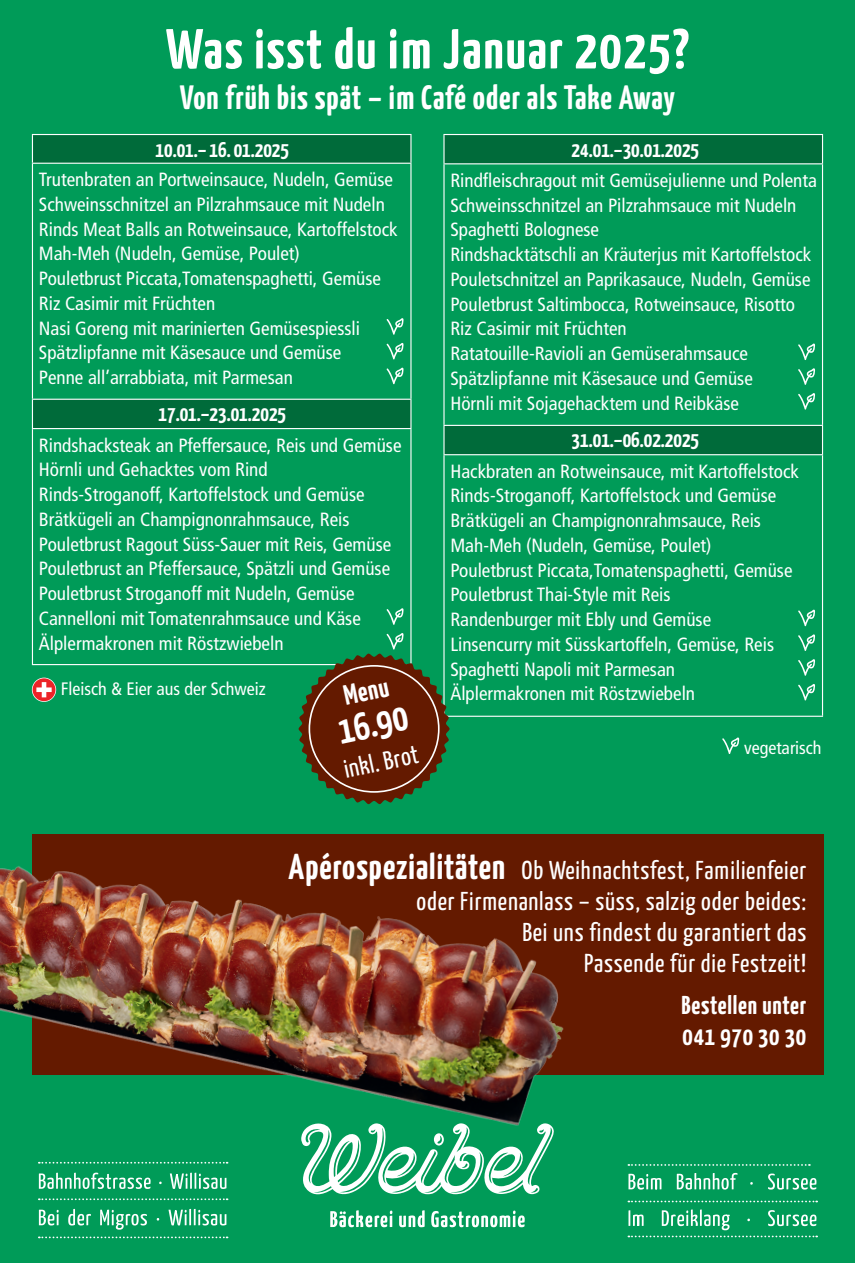
<style>
.page{position:relative;width:855px;height:1263px;background:#009b58}
.page>*{position:absolute;margin:0;border:0;box-sizing:border-box;transform-origin:0 0}
.t1{font:700 56.25px "Yanone Kaffeesatz";letter-spacing:.035em;color:#fff}
.t2{font:700 38.7px "Yanone Kaffeesatz";color:#fff}
.t3{font:700 33.75px "Yanone Kaffeesatz";letter-spacing:.03em;color:#fff}
.t4{font:700 28.12px "Yanone Kaffeesatz";color:#fff}
.t5{font:25.88px/31.1px "Yanone Kaffeesatz";letter-spacing:.03em;color:#fff;text-align:right}
.t6{font:700 25.88px/31.1px "Yanone Kaffeesatz";letter-spacing:.03em;color:#fff}
.t7{font:700 21.38px "Yanone Kaffeesatz";color:#fff}
.t8{font:condensed 19.12px/24.8px "Frutiger";color:#fff}
.t9{font:condensed 18px "Frutiger";color:#fff}
.s1{font-weight:700;font-size:36px}
</style>
<div class="page">
<div style="left:32px;top:135px;width:379px;height:28px;background:#006b3a"></div>
<div style="left:32px;top:399px;width:379px;height:30px;background:#006b3a"></div>
<hr style="left:32px;top:134px;width:379px;height:1px;background:#fff">
<svg style="left:32px;top:135px;width:1px;height:28px"></svg>
<svg style="left:410px;top:135px;width:1px;height:28px"></svg>
<hr style="left:32px;top:163px;width:379px;height:1px;background:#fff">
<hr style="left:32px;top:164px;width:1px;height:235px;background:#fff">
<hr style="left:410px;top:164px;width:1px;height:235px;background:#fff">
<hr style="left:32px;top:429px;width:1px;height:235px;background:#fff">
<hr style="left:410px;top:429px;width:1px;height:235px;background:#fff">
<hr style="left:32px;top:664px;width:379px;height:1px;background:#fff">
<svg style="left:32px;top:400px;width:1px;height:28px"></svg>
<hr style="left:32px;top:399px;width:379px;height:1px;background:#fff">
<svg style="left:410px;top:400px;width:1px;height:28px"></svg>
<hr style="left:32px;top:428px;width:379px;height:1px;background:#fff">
<svg style="left:386px;top:318px;width:18px;height:17px"></svg>
<svg style="left:386px;top:343px;width:18px;height:16px"></svg>
<svg style="left:386px;top:368px;width:18px;height:16px"></svg>
<svg style="left:386px;top:608px;width:18px;height:17px"></svg>
<div style="left:444px;top:135px;width:378px;height:28px;background:#006b3a"></div>
<svg style="left:444px;top:164px;width:378px;height:552px"></svg>
<hr style="left:443px;top:164px;width:1px;height:261px;background:#fff">
<hr style="left:822px;top:164px;width:1px;height:261px;background:#fff">
<hr style="left:443px;top:455px;width:1px;height:261px;background:#fff">
<hr style="left:822px;top:455px;width:1px;height:261px;background:#fff">
<svg style="left:443px;top:135px;width:1px;height:28px"></svg>
<svg style="left:443px;top:426px;width:1px;height:28px"></svg>
<hr style="left:443px;top:134px;width:380px;height:1px;background:#fff">
<hr style="left:443px;top:425px;width:380px;height:1px;background:#fff">
<hr style="left:443px;top:716px;width:380px;height:1px;background:#fff">
<svg style="left:822px;top:135px;width:1px;height:28px"></svg>
<svg style="left:822px;top:426px;width:1px;height:28px"></svg>
<hr style="left:443px;top:163px;width:380px;height:1px;background:#fff">
<hr style="left:443px;top:454px;width:380px;height:1px;background:#fff">
<svg style="left:798px;top:343px;width:17px;height:17px"></svg>
<svg style="left:798px;top:368px;width:17px;height:17px"></svg>
<svg style="left:798px;top:393px;width:17px;height:17px"></svg>
<svg style="left:798px;top:609px;width:17px;height:17px"></svg>
<svg style="left:798px;top:634px;width:17px;height:17px"></svg>
<svg style="left:798px;top:659px;width:17px;height:17px"></svg>
<svg style="left:798px;top:684px;width:17px;height:16px"></svg>
<svg style="left:330px;top:1210px;width:62px;height:17px"></svg>
<svg style="left:399px;top:1210px;width:25px;height:17px"></svg>
<svg style="left:431px;top:1210px;width:94px;height:17px"></svg>
<svg style="left:305px;top:1187px;width:235px;height:8px"></svg>
<svg style="left:39px;top:1209px;width:187px;height:21px"></svg>
<svg style="left:39px;top:1187px;width:187px;height:2px"></svg>
<svg style="left:39px;top:1198px;width:188px;height:2px"></svg>
<svg style="left:39px;top:1236px;width:188px;height:2px"></svg>
<svg style="left:628px;top:1173px;width:188px;height:16px"></svg>
<svg style="left:628px;top:1164px;width:182px;height:2px"></svg>
<svg style="left:628px;top:1200px;width:189px;height:2px"></svg>
<svg style="left:628px;top:1209px;width:189px;height:28px"></svg>
<svg style="left:722px;top:737px;width:17px;height:17px"></svg>
<svg style="left:32px;top:678px;width:24px;height:24px"></svg>
<svg style="left:33px;top:678px;width:22px;height:23px"></svg>
<svg style="left:36px;top:682px;width:16px;height:15px"></svg>
<svg style="left:298px;top:633px;width:151px;height:171px"></svg>
<div style="left:32px;top:835px;width:791px;height:240px;background:#641a00"></div>
<img style="left:0;top:834px;width:614px;height:353px">
<h1 class="t1" style="left:166px;top:9px;width:525px">Was isst du im Januar 2025?</h1>
<h3 class="t3" style="left:180px;top:73px;width:497px">Von früh bis spät – im Café oder als Take Away</h3>
<p class="t7" style="left:156px;top:134px;width:135px">10.01.– 16. 01.2025</p>
<p class="t8" style="left:39px;top:167px;width:360px">Trutenbraten an Portweinsauce, Nudeln, Gemüse Schweinsschnitzel an Pilzrahmsauce mit Nudeln Rinds Meat Balls an Rotweinsauce, Kartoffelstock Mah-Meh (Nudeln, Gemüse, Poulet)<br>Pouletbrust Piccata,Tomatenspaghetti, Gemüse Riz Casimir mit Früchten<br>Nasi Goreng mit marinierten Gemüsespiessli Spätzlipfanne mit Käsesauce und Gemüse<br>Penne all’arrabbiata, mit Parmesan</p>
<p class="t7" style="left:159px;top:399px;width:129px">17.01.–23.01.2025</p>
<p class="t8" style="left:39px;top:433px;width:364px">Rindshacksteak an Pfeffersauce, Reis und Gemüse Hörnli und Gehacktes vom Rind<br>Rinds-Stroganoff, Kartoffelstock und Gemüse Brätkügeli an Champignonrahmsauce, Reis Pouletbrust Ragout Süss-Sauer mit Reis, Gemüse Pouletbrust an Pfeffersauce, Spätzli und Gemüse Pouletbrust Stroganoff mit Nudeln, Gemüse Cannelloni mit Tomatenrahmsauce und Käse Älplermakronen mit Röstzwiebeln</p>
<p class="t9" style="left:61px;top:679px;width:206px">Fleisch &amp; Eier aus der Schweiz</p>
<h3 class="t4" style="left:340px;top:676px;width:47px;rotate:-12deg">Menu</h3>
<h2 class="t2" style="left:333px;top:704px;width:72px;rotate:-12deg">16.90</h2>
<h3 class="t5" style="left:341px;top:752px;width:77px;rotate:-12deg">inkl. Brot</h3>
<p class="t7" style="left:571px;top:134px;width:129px">24.01.–30.01.2025</p>
<p class="t8" style="left:450px;top:168px;width:368px">Rindfleischragout mit Gemüsejulienne und Polenta Schweinsschnitzel an Pilzrahmsauce mit Nudeln Spaghetti Bolognese<br>Rindshacktätschli an Kräuterjus mit Kartoffelstock Pouletschnitzel an Paprikasauce, Nudeln, Gemüse Pouletbrust Saltimbocca, Rotweinsauce, Risotto Riz Casimir mit Früchten<br>Ratatouille-Ravioli an Gemüserahmsauce Spätzlipfanne mit Käsesauce und Gemüse<br>Hörnli mit Sojagehacktem und Reibkäse</p>
<p class="t7" style="left:571px;top:425px;width:129px">31.01.–06.02.2025</p>
<p class="t8" style="left:450px;top:459px;width:350px">Hackbraten an Rotweinsauce, mit Kartoffelstock Rinds-Stroganoff, Kartoffelstock und Gemüse Brätkügeli an Champignonrahmsauce, Reis Mah-Meh (Nudeln, Gemüse, Poulet)<br>Pouletbrust Piccata,Tomatenspaghetti, Gemüse Pouletbrust Thai-Style mit Reis<br>Randenburger mit Ebly und Gemüse<br>Linsencurry mit Süsskartoffeln, Gemüse, Reis Spaghetti Napoli mit Parmesan<br>Älplermakronen mit Röstzwiebeln</p>
<p class="t9" style="left:744px;top:737px;width:79px">vegetarisch</p>
<h3 class="t5" style="left:288px;top:852px;width:519px"><span class="s1">Apérospezialitäten</span> Ob Weihnachtsfest, Familienfeier oder Firmenanlass – süss, salzig oder beides:<br>Bei uns findest du garantiert das<br>Passende für die Festzeit!</h3>
<h3 class="t6" style="left:681px;top:988px;width:126px">Bestellen unter<br>041 970 30 30</h3>
</div>
